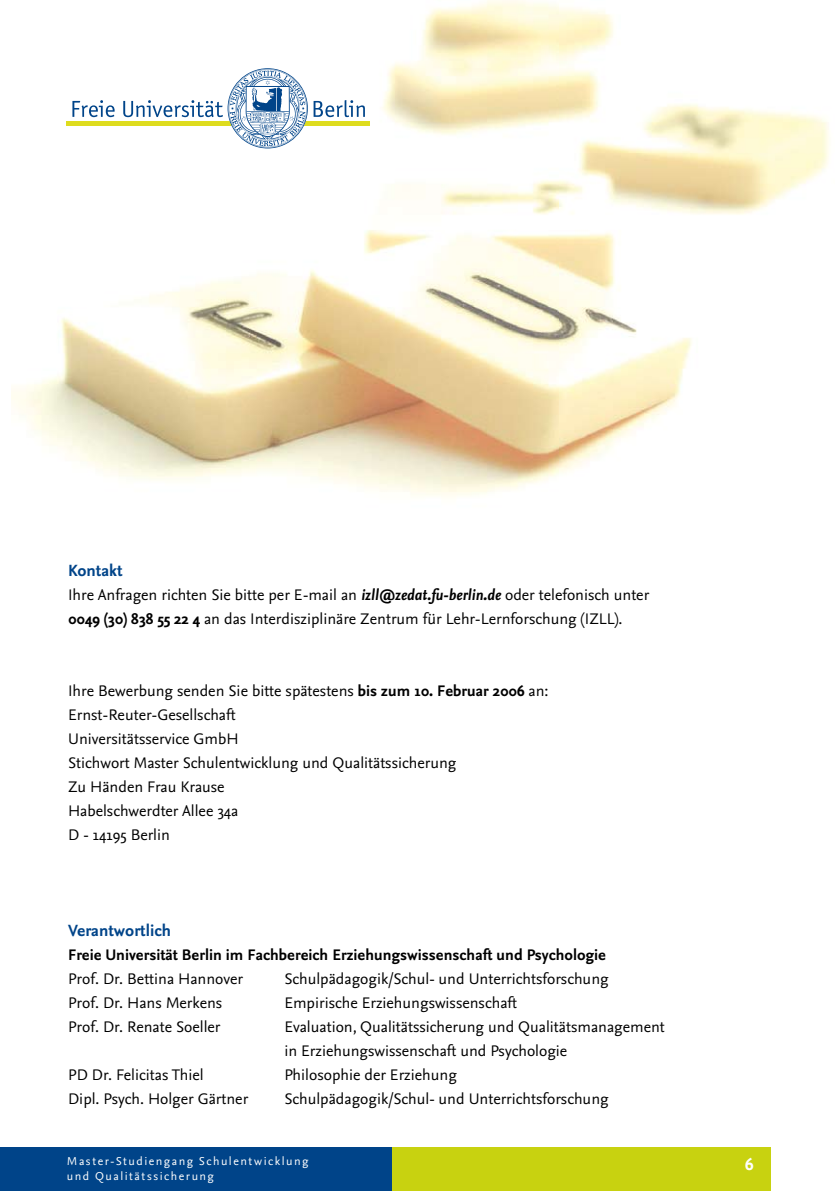
<style>
.page{position:relative;width:840px;height:1191px;background:#fff}
.page>*{position:absolute;margin:0;border:0;box-sizing:border-box;transform-origin:0 0}
.t1{font:700 18px "Nexus Sans OT";color:#fff}
.t2{font:700 17px "Nexus Sans OT";color:#004489}
.t3{font:16px/24px "Nexus Sans OT";color:#000}
.t4{font:700 16px "Nexus Sans OT";color:#000}
.t5{font:12px/14.4px "Nexus Sans OT";letter-spacing:.125em;color:#fff}
.s1{font-weight:700;font-style:italic}
.s2{font-weight:700}
</style>
<div class="page">
<div style="left:0;top:1147px;width:391px;height:44px;background:#004489"></div>
<div style="left:391px;top:1147px;width:379px;height:44px;background:#c8d210"></div>
<img style="left:12px;top:0;width:817px;height:497px">
<svg style="left:72px;top:100px;width:42px;height:17px"></svg>
<hr style="left:67px;top:122px;width:303px;height:4px;background:#dedc1e">
<svg style="left:123px;top:68px;width:242px;height:80px"></svg>
<p class="t2" style="left:68px;top:560px;width:56px">Kontakt</p>
<p class="t3" style="left:68px;top:583px;width:582px">Ihre Anfragen richten Sie bitte per E-mail an <span class="s1">izll@zedat.fu-berlin.de</span> oder telefonisch unter<br><span class="s2">0049 (30) 838</span></p>
<p class="t3" style="left:174px;top:607px;width:449px"><span class="s2">22 4</span> an das Interdisziplinäre Zentrum für Lehr-Lernforschung (IZLL).</p>
<p class="t3" style="left:68px;top:679px;width:481px">Ihre Bewerbung senden Sie bitte spätestens <span class="s2">bis zum 10. Februar 2006</span> an:<br>Ernst-Reuter-Gesellschaft<br>Universitätsservice GmbH<br>Stichwort Master Schulentwicklung und Qualitätssicherung<br>Zu Händen Frau Krause<br>Habelschwerdter Allee 34a<br>D - 14195 Berlin</p>
<p class="t2" style="left:68px;top:920px;width:104px">Verantwortlich</p>
<p class="t4" style="left:68px;top:945px;width:539px">Freie Universität Berlin im Fachbereich Erziehungswissenschaft und Psychologie</p>
<p class="t3" style="left:68px;top:967px;width:176px">Prof. Dr. Bettina Hannover</p>
<p class="t3" style="left:284px;top:967px;width:326px">Schulpädagogik/Schul- und Unterrichtsforschung</p>
<p class="t3" style="left:68px;top:991px;width:156px">Prof. Dr. Hans Merkens</p>
<p class="t3" style="left:284px;top:991px;width:234px">Empirische Erziehungswissenschaft</p>
<p class="t3" style="left:68px;top:1015px;width:154px">Prof. Dr. Renate Soeller</p>
<p class="t3" style="left:284px;top:1015px;width:382px">Evaluation, Qualitätssicherung und Qualitätsmanagement in Erziehungswissenschaft und Psychologie</p>
<p class="t3" style="left:68px;top:1063px;width:137px">PD Dr. Felicitas Thiel</p>
<p class="t3" style="left:284px;top:1063px;width:174px">Philosophie der Erziehung</p>
<p class="t3" style="left:68px;top:1087px;width:181px">Dipl. Psych. Holger Gärtner</p>
<p class="t3" style="left:284px;top:1087px;width:326px">Schulpädagogik/Schul- und Unterrichtsforschung</p>
<p class="t5" style="left:67px;top:1154px;width:243px">Master-Studiengang Schulentwicklung und Qualitätssicherung</p>
<p class="t1" style="left:744px;top:1152px;width:10px">6</p>
</div>
